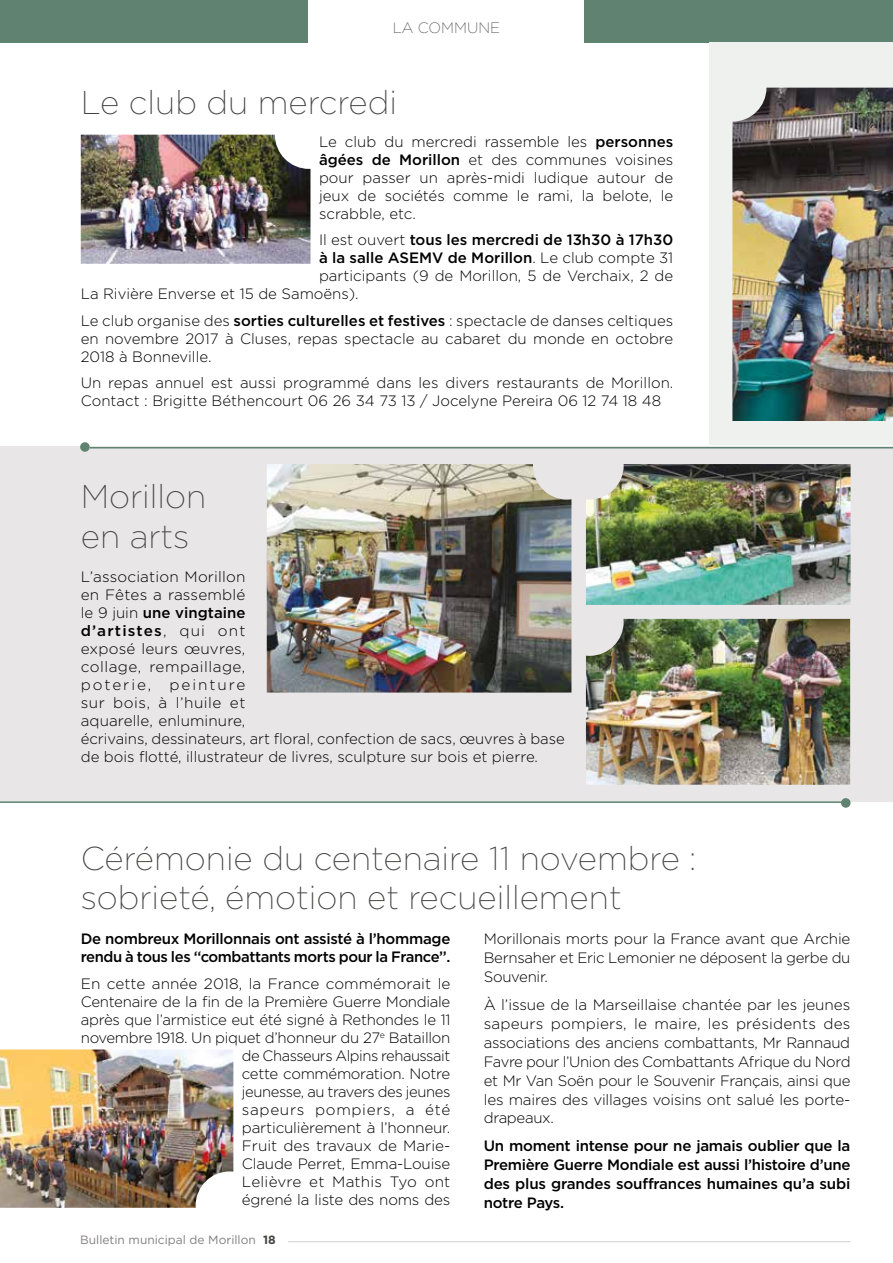
<style>
.page{position:relative;width:893px;height:1263px;background:#fff}
.page>*{position:absolute;margin:0;border:0;box-sizing:border-box;transform-origin:0 0}
.t1{font:200 33px/39.6px "Gotham";color:#434342}
.t2{font:300 15px/18px "Gotham";letter-spacing:-.005em;color:#000;text-align:justify}
.t3{font:500 15px/18.9px "Gotham";letter-spacing:-.02em;color:#000}
.t4{font:500 15px "Gotham";color:#000}
.t5{font:200 15px "Gotham";color:#434342}
.t6{font:12px "Gotham";color:#827e7e}
.s1{font-weight:500}
.s2{font-weight:300}
.s3{font-weight:700;color:#434342}
</style>
<div class="page">
<hr style="left:288px;top:1241px;width:562px;height:1px;background:#d1cfcf">
<hr style="left:892px;top:714px;width:1px;height:281px;background:#e8e6e7">
<div style="left:0;top:0;width:893px;height:43px;background:#5f8271"></div>
<div style="left:309px;top:0;width:275px;height:88px;background:#fff"></div>
<img style="left:81px;top:135px;width:229px;height:129px">
<img style="left:0;top:1049px;width:233px;height:159px">
<div style="left:709px;top:43px;width:184px;height:402px;background:#eff1ef"></div>
<img style="left:732px;top:88px;width:161px;height:333px">
<div style="left:0;top:446px;width:893px;height:355px;background:#e8e6e7"></div>
<img style="left:267px;top:464px;width:304px;height:228px">
<img style="left:586px;top:619px;width:264px;height:166px">
<img style="left:586px;top:464px;width:264px;height:141px">
<hr style="left:90px;top:447px;width:803px;height:1px;background:#5f8271">
<div style="left:80px;top:442px;width:10px;height:10px;background:#5f8271;border-radius:50%"></div>
<hr style="left:0;top:801px;width:841px;height:2px;background:#5f8271">
<div style="left:841px;top:798px;width:9px;height:10px;background:#5f8271;border-radius:50%"></div>
<p class="t5" style="left:393px;top:18px;width:109px">LA COMMUNE</p>
<h1 class="t1" style="left:81px;top:81px;width:318px">Le club du mercredi</h1>
<p class="t2" style="left:319px;top:132px;width:356px">Le club du mercredi rassemble les <span class="s1">personnes âgées de Morillon</span> et des communes voisines pour passer un après-midi ludique autour de jeux de sociétés comme le rami, la belote, le scrabble, etc.</p>
<p class="t4" style="left:319px;top:230px;width:356px"><span class="s2">Il est ouvert</span> tous les mercredi de 13h30 à 17h30</p>
<p class="t4" style="left:319px;top:248px;width:356px">à la salle ASEMV de Morillon<span class="s2">. Le club compte 31</span></p>
<p class="t2" style="left:319px;top:266px;width:356px">participants (9 de Morillon, 5 de Verchaix, 2 de</p>
<p class="t2" style="left:81px;top:284px;width:279px">La Rivière Enverse et 15 de Samoëns).</p>
<p class="t2" style="left:81px;top:311px;width:594px">Le club organise des <span class="s1">sorties culturelles et festives</span> : spectacle de danses celtiques en novembre 2017 à Cluses, repas spectacle au cabaret du monde en octobre 2018 à Bonneville.</p>
<p class="t2" style="left:81px;top:373px;width:594px">Un repas annuel est aussi programmé dans les divers restaurants de Morillon.<br>Contact : Brigitte Béthencourt 06 26 34 73 13 / Jocelyne Pereira 06 12 74 18 48</p>
<h1 class="t1" style="left:81px;top:475px;width:127px">Morillon en arts</h1>
<p class="t2" style="left:81px;top:567px;width:486px;text-align:left">L’association Morillon<br>en Fêtes a rassemblé<br>le 9 juin <span class="s1">une vingtaine<br>d’artistes</span>, qui ont<br>exposé leurs œuvres,<br>collage, rempaillage,<br>poterie, peinture<br>sur bois, à l’huile et<br>aquarelle, enluminure,<br>écrivains, dessinateurs, art floral, confection de sacs, œuvres à base de bois flotté, illustrateur de livres, sculpture sur bois et pierre.</p>
<h1 class="t1" style="left:81px;top:837px;width:617px">Cérémonie du centenaire 11 novembre : sobrieté, émotion et recueillement</h1>
<p class="t3" style="left:81px;top:930px;width:371px;line-height:18px">De nombreux Morillonnais ont assisté à l’hommage rendu à tous les ‘‘combattants morts pour la France’’.</p>
<p class="t2" style="left:81px;top:974px;width:371px;text-align:right">En cette année 2018, la France commémorait le Centenaire de la fin de la Première Guerre Mondiale après que l’armistice eut été signé à Rethondes le 11 novembre 1918. Un piquet d’honneur du 27<sup>e</sup> Bataillon de Chasseurs Alpins rehaussait<br>cette commémoration. Notre<br>jeunesse, au travers des jeunes<br>sapeurs pompiers, a été<br>particulièrement à l’honneur.<br>Fruit des travaux de Marie-<br>Claude Perret, Emma-Louise<br>Lelièvre et Mathis Tyo ont<br>égrené la liste des noms des</p>
<p class="t2" style="left:484px;top:929px;width:368px;line-height:18.9px">Morillonais morts pour la France avant que Archie Bernsaher et Eric Lemonier ne déposent la gerbe du Souvenir.</p>
<p class="t2" style="left:484px;top:994px;width:368px;line-height:18.9px">À l’issue de la Marseillaise chantée par les jeunes sapeurs pompiers, le maire, les présidents des associations des anciens combattants, Mr Rannaud Favre pour l’Union des Combattants Afrique du Nord et Mr Van Soën pour le Souvenir Français, ainsi que les maires des villages voisins ont salué les porte&shy;drapeaux.</p>
<p class="t3" style="left:484px;top:1136px;width:368px;text-align:justify">Un moment intense pour ne jamais oublier que la Première Guerre Mondiale est aussi l’histoire d’une des plus grandes souffrances humaines qu’a subi notre Pays.</p>
<p class="t6" style="left:80px;top:1232px;width:197px">Bulletin municipal de Morillon <span class="s3">18</span></p>
</div>
